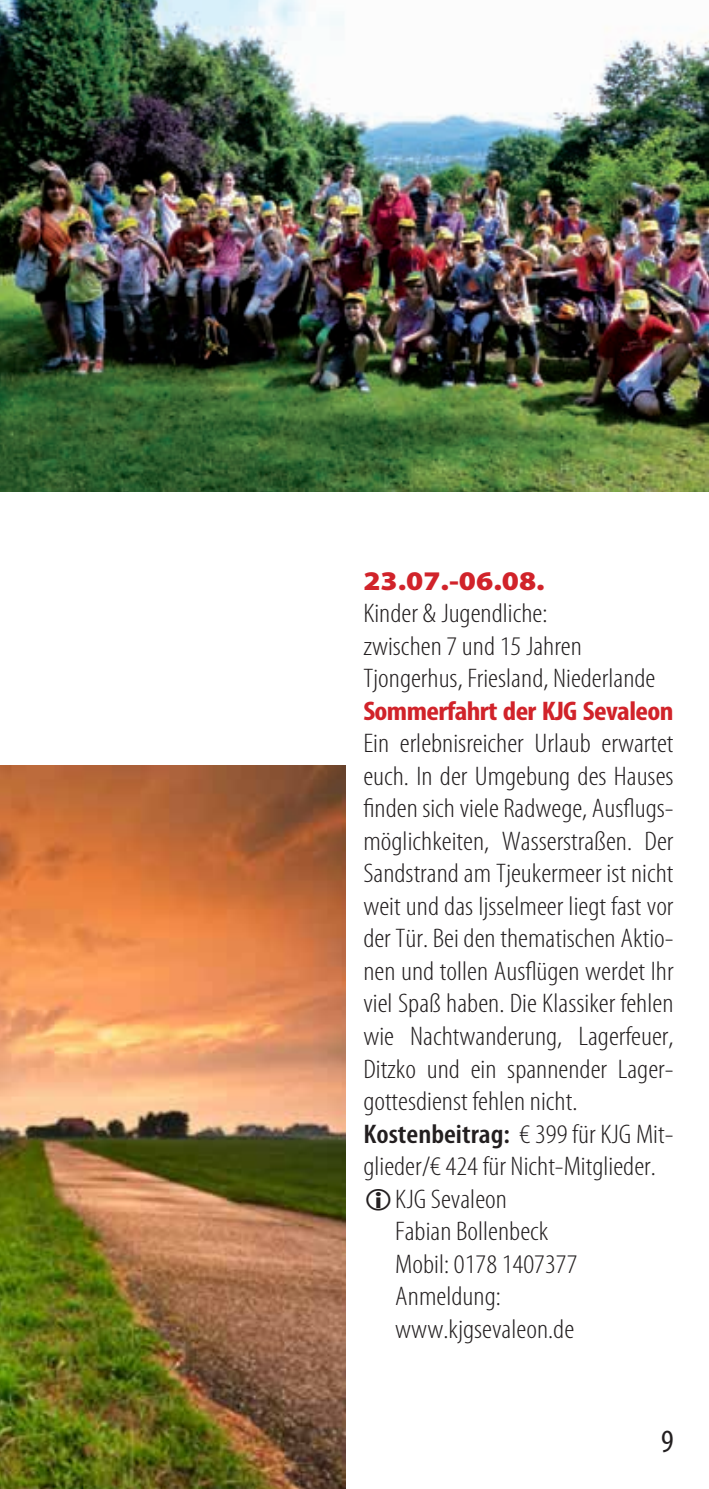
<style>
.page{position:relative;width:709px;height:1489px;background:#fff}
.page>*{position:absolute;margin:0;border:0;box-sizing:border-box;transform-origin:0 0}
.t1{font:condensed 32.5px "Myriad Pro";color:#231f20}
.t2{font:300 condensed 27px/32.5px "Myriad Pro";color:#231f20;scale:1.11 1}
.t3{font:600 condensed 27px "Myriad Pro";color:#231f20;scale:1.11 1}
.t4{font:700 condensed 27px "Myriad Pro";letter-spacing:-.02em;color:#d1232a;scale:1.11 1}
.t5{font:900 27px "Myriad Pro";color:#d1232a;scale:1.11 1}
.s1{font-weight:300}
</style>
<div class="page">
<img style="left:0;top:765px;width:345px;height:723px">
<img style="left:0;top:0;width:709px;height:491px">
<p class="t5" style="left:363px;top:565px;width:165px">23.07.-06.08.</p>
<p class="t2" style="left:363px;top:597px;width:265px">Kinder &amp; Jugendliche:<br>zwischen 7 und 15 Jahren<br>Tjongerhus, Friesland, Niederlande</p>
<p class="t4" style="left:363px;top:694px;width:281px">Sommerfahrt der KJG Sevaleon</p>
<p class="t2" style="left:363px;top:727px;width:281px">Ein erlebnisreicher Urlaub erwartet</p>
<p class="t2" style="left:363px;top:759px;width:281px">euch. In der Umgebung des Hauses</p>
<p class="t2" style="left:363px;top:792px;width:281px">finden sich viele Radwege, Ausflugs-</p>
<p class="t2" style="left:363px;top:824px;width:281px">möglichkeiten, Wasserstraßen. Der</p>
<p class="t2" style="left:363px;top:857px;width:281px">Sandstrand am Tjeukermeer ist nicht</p>
<p class="t2" style="left:363px;top:889px;width:281px">weit und das Ijsselmeer liegt fast vor</p>
<p class="t2" style="left:363px;top:922px;width:281px">der Tür. Bei den thematischen Aktio-</p>
<p class="t2" style="left:363px;top:954px;width:281px">nen und tollen Ausflügen werdet Ihr</p>
<p class="t2" style="left:363px;top:987px;width:281px">viel Spaß haben. Die Klassiker fehlen</p>
<p class="t2" style="left:363px;top:1019px;width:281px">wie Nachtwanderung, Lagerfeuer,</p>
<p class="t2" style="left:363px;top:1052px;width:281px">Ditzko und ein spannender Lager-</p>
<p class="t2" style="left:363px;top:1084px;width:194px">gottesdienst fehlen nicht.</p>
<p class="t3" style="left:363px;top:1116px;width:281px">Kostenbeitrag: <span class="s1">€ 399 für KJG Mit-</span></p>
<p class="t2" style="left:363px;top:1149px;width:265px">glieder/€ 424 für Nicht-Mitglieder.</p>
<p class="t2" style="left:395px;top:1182px;width:102px">KJG Sevaleon</p>
<p class="t2" style="left:395px;top:1214px;width:139px">Fabian Bollenbeck</p>
<p class="t2" style="left:395px;top:1247px;width:166px">Mobil: 0178 1407377</p>
<p class="t2" style="left:395px;top:1279px;width:97px">Anmeldung:</p>
<p class="t2" style="left:395px;top:1312px;width:163px">www.kjgsevaleon.de</p>
<p class="t1" style="left:661px;top:1421px;width:14px">9</p>
</div>
